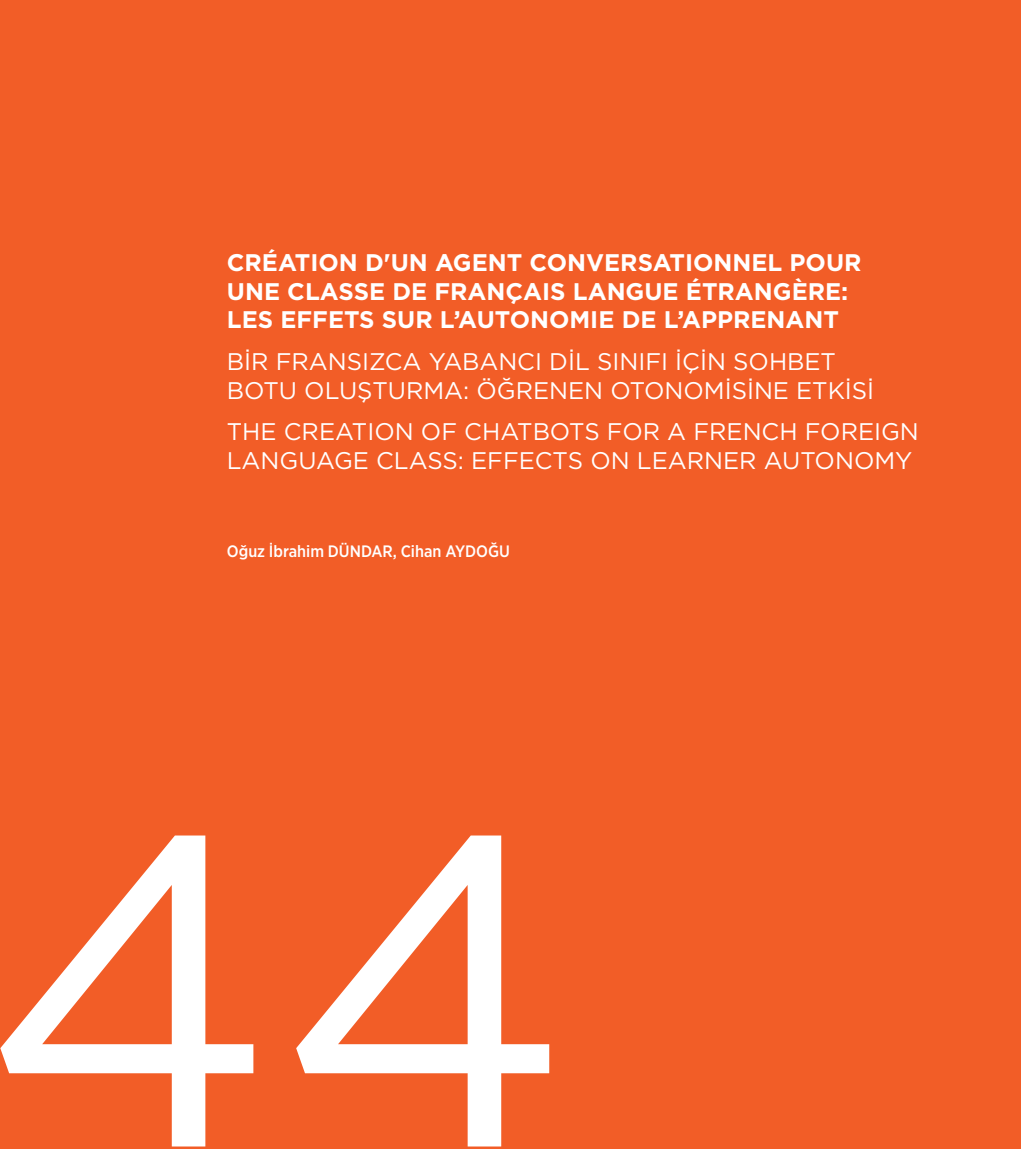
<style>
.page{position:relative;width:1021px;height:1149px;background:#fff}
.page>*{position:absolute;margin:0;border:0;box-sizing:border-box;transform-origin:0 0}
.t1{font:440.7px "Gotham";color:#fff}
.t2{font:24px/28.8px "Gotham";color:#fff}
.t3{font:700 24px/28.8px "Gotham";color:#fff}
.t4{font:500 16.5px "Gotham Narrow";color:#fff}
</style>
<div class="page">
<div style="left:0;top:0;width:1020px;height:1148px;background:#f25d27"></div>
<p class="t3" style="left:227px;top:247px;width:636px">CRÉATION D'UN AGENT CONVERSATIONNEL POUR<br>UNE CLASSE DE FRANÇAIS LANGUE ÉTRANGÈRE:<br>LES EFFETS SUR L’AUTONOMIE DE L’APPRENANT</p>
<p class="t2" style="left:227px;top:346px;width:649px">BİR FRANSIZCA YABANCI DİL SINIFI İÇİN SOHBET<br>BOTU OLUŞTURMA: ÖĞRENEN OTONOMİSİNE ETKİSİ</p>
<p class="t2" style="left:227px;top:417px;width:693px">THE CREATION OF CHATBOTS FOR A FRENCH FOREIGN<br>LANGUAGE CLASS: EFFECTS ON LEARNER AUTONOMY</p>
<p class="t4" style="left:227px;top:540px;width:284px">Oğuz İbrahim DÜNDAR, Cihan AYDOĞU</p>
<h1 class="t1" style="left:-19px;top:707px;width:593px">44</h1>
</div>
